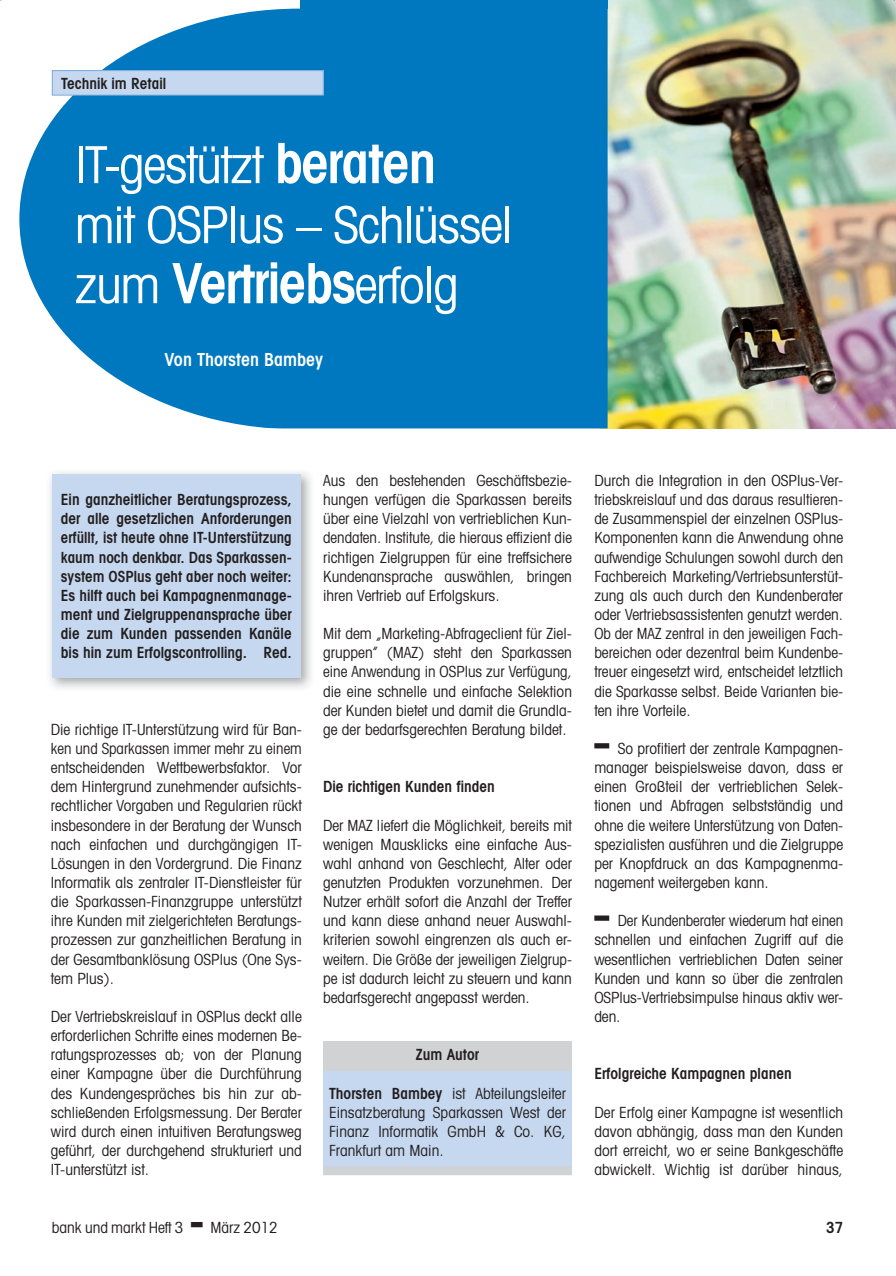
<style>
.page{position:relative;width:896px;height:1276px;background:#fff}
.page>*{position:absolute;margin:0;border:0;box-sizing:border-box;transform-origin:0 0}
.t1{font:condensed 51px/60px "Avant Garde";letter-spacing:-.025em;color:#fff}
.t2{font:600 condensed 18px "Avant Garde";color:#fff}
.t3{font:condensed 15.3px/19.2px "Avant Garde";color:#231f20;text-align:justify}
.t4{font:600 condensed 15.3px/19.2px "Avant Garde";color:#231f20;text-align:justify}
.s1{font-weight:600;font-size:55.5px}
.s2{font-weight:600}
</style>
<div class="page">
<img style="left:607px;top:0;width:288px;height:428px">
<svg style="left:19px;top:9px;width:588px;height:419px;fill:#0078c0"></svg>
<div style="left:300px;top:0;width:307px;height:9px;background:#0078c0"></div>
<div style="left:52px;top:71px;width:271px;height:24px;background:#c6d8ef"></div>
<div style="left:52px;top:70px;width:271px;height:25px;border:1px solid #7aabdb"></div>
<img style="left:49px;top:472px;width:263px;height:217px">
<div style="left:52px;top:474px;width:249px;height:203px;background:#c6d8ef"></div>
<div style="left:594px;top:743px;width:15px;height:5px;background:#231f20"></div>
<div style="left:594px;top:915px;width:15px;height:5px;background:#231f20"></div>
<div style="left:323px;top:1064px;width:249px;height:107px;background:#c6d8ef"></div>
<div style="left:323px;top:1040px;width:249px;height:30px;background:#d1d2d4"></div>
<div style="left:323px;top:1165px;width:249px;height:9px;background:#d1d2d4"></div>
<p class="t4" style="left:61px;top:73px;width:107px">Technik im Retail</p>
<h1 class="t1" style="left:75px;top:134px;width:439px">IT-gestützt <span class="s1">beraten<br></span>mit OSPlus – Schlüssel zum <span class="s1">Vertriebs</span>erfolg</h1>
<p class="t2" style="left:165px;top:348px;width:160px">Von Thorsten Bambey</p>
<p class="t4" style="left:61px;top:489px;width:232px">Ein ganzheitlicher Beratungsprozess, der alle gesetzlichen Anforderungen erfüllt, ist heute ohne IT-Unterstützung kaum noch denkbar. Das Sparkassen&shy;system OSPlus geht aber noch weiter:<br>Es hilft auch bei Kampagnenmanage&shy;ment und Zielgruppenansprache über die zum Kunden passenden Kanäle bis hin zum Erfolgscontrolling. Red.</p>
<p class="t3" style="left:51px;top:719px;width:252px">Die richtige IT-Unterstützung wird für Ban&shy;ken und Sparkassen immer mehr zu einem entscheidenden Wettbewerbsfaktor. Vor dem Hintergrund zunehmender aufsichts&shy;rechtlicher Vorgaben und Regularien rückt insbesondere in der Beratung der Wunsch nach einfachen und durchgängigen IT-Lösungen in den Vordergrund. Die Finanz Informatik als zentraler IT-Dienstleister für die Sparkassen-Finanzgruppe unterstützt ihre Kunden mit zielgerichteten Beratungs&shy;prozessen zur ganzheitlichen Beratung in der Gesamtbanklösung OSPlus (One Sys&shy;tem Plus).</p>
<p class="t3" style="left:51px;top:1006px;width:252px">Der Vertriebskreislauf in OSPlus deckt alle erforderlichen Schritte eines modernen Be&shy;ratungsprozesses ab; von der Planung einer Kampagne über die Durchführung des Kundengespräches bis hin zur ab&shy;schließenden Erfolgsmessung. Der Berater wird durch einen intuitiven Beratungsweg geführt, der durchgehend strukturiert und IT-unterstützt ist.</p>
<p class="t3" style="left:323px;top:470px;width:250px">Aus den bestehenden Geschäftsbezie&shy;hungen verfügen die Sparkassen bereits über eine Vielzahl von vertrieblichen Kun&shy;dendaten. Institute, die hieraus effizient die richtigen Zielgruppen für eine treffsichere Kundenansprache auswählen, bringen ihren Vertrieb auf Erfolgskurs.</p>
<p class="t3" style="left:323px;top:623px;width:250px">Mit dem „Marketing-Abfrageclient für Ziel&shy;gruppen” (MAZ) steht den Sparkassen eine Anwendung in OSPlus zur Verfügung, die eine schnelle und einfache Selektion der Kunden bietet und damit die Grundla&shy;ge der bedarfsgerechten Beratung bildet.</p>
<p class="t4" style="left:323px;top:776px;width:173px">Die richtigen Kunden finden</p>
<p class="t3" style="left:323px;top:815px;width:250px">Der MAZ liefert die Möglichkeit, bereits mit wenigen Mausklicks eine einfache Aus&shy;wahl anhand von Geschlecht, Alter oder genutzten Produkten vorzunehmen. Der Nutzer erhält sofort die Anzahl der Treffer und kann diese anhand neuer Auswahl&shy;kriterien sowohl eingrenzen als auch er&shy;weitern. Die Größe der jeweiligen Zielgrup&shy;pe ist dadurch leicht zu steuern und kann bedarfsgerecht angepasst werden.</p>
<p class="t4" style="left:416px;top:1044px;width:65px">Zum Autor</p>
<p class="t3" style="left:329px;top:1082px;width:238px"><span class="s2">Thorsten Bambey</span> ist Abteilungsleiter Einsatzberatung Sparkassen West der Finanz Informatik GmbH &amp; Co. KG, Frankfurt am Main.</p>
<p class="t3" style="left:594px;top:470px;width:250px">Durch die Integration in den OSPlus-Ver&shy;triebskreislauf und das daraus resultieren&shy;de Zusammenspiel der einzelnen OSPlus-Komponenten kann die Anwendung ohne aufwendige Schulungen sowohl durch den Fachbereich Marketing/Vertriebsunterstüt&shy;zung als auch durch den Kundenberater oder Vertriebsassistenten genutzt werden.<br>Ob der MAZ zentral in den jeweiligen Fach&shy;bereichen oder dezentral beim Kundenbe&shy;treuer eingesetzt wird, entscheidet letztlich die Sparkasse selbst. Beide Varianten bie&shy;ten ihre Vorteile.</p>
<p class="t3" style="left:594px;top:738px;width:250px;text-indent:23px">So profitiert der zentrale Kampagnen&shy;manager beispielsweise davon, dass er einen Großteil der vertrieblichen Selek&shy;tionen und Abfragen selbstständig und ohne die weitere Unterstützung von Daten&shy;spezialisten ausführen und die Zielgruppe per Knopfdruck an das Kampagnenma&shy;nagement weitergeben kann.</p>
<p class="t3" style="left:594px;top:910px;width:250px;text-indent:23px">Der Kundenberater wiederum hat einen schnellen und einfachen Zugriff auf die wesentlichen vertrieblichen Daten seiner Kunden und kann so über die zentralen OSPlus-Vertriebsimpulse hinaus aktiv wer&shy;den.</p>
<p class="t4" style="left:594px;top:1063px;width:199px">Erfolgreiche Kampagnen planen</p>
<p class="t3" style="left:594px;top:1102px;width:250px">Der Erfolg einer Kampagne ist wesentlich davon abhängig, dass man den Kunden dort erreicht, wo er seine Bankgeschäfte abwickelt. Wichtig ist darüber hinaus,</p>
<p class="t3" style="left:52px;top:1216px;width:133px">bank und markt Heft 3</p>
<p class="t3" style="left:210px;top:1216px;width:69px">März 2012</p>
<p class="t4" style="left:826px;top:1217px;width:19px">37</p>
</div>
